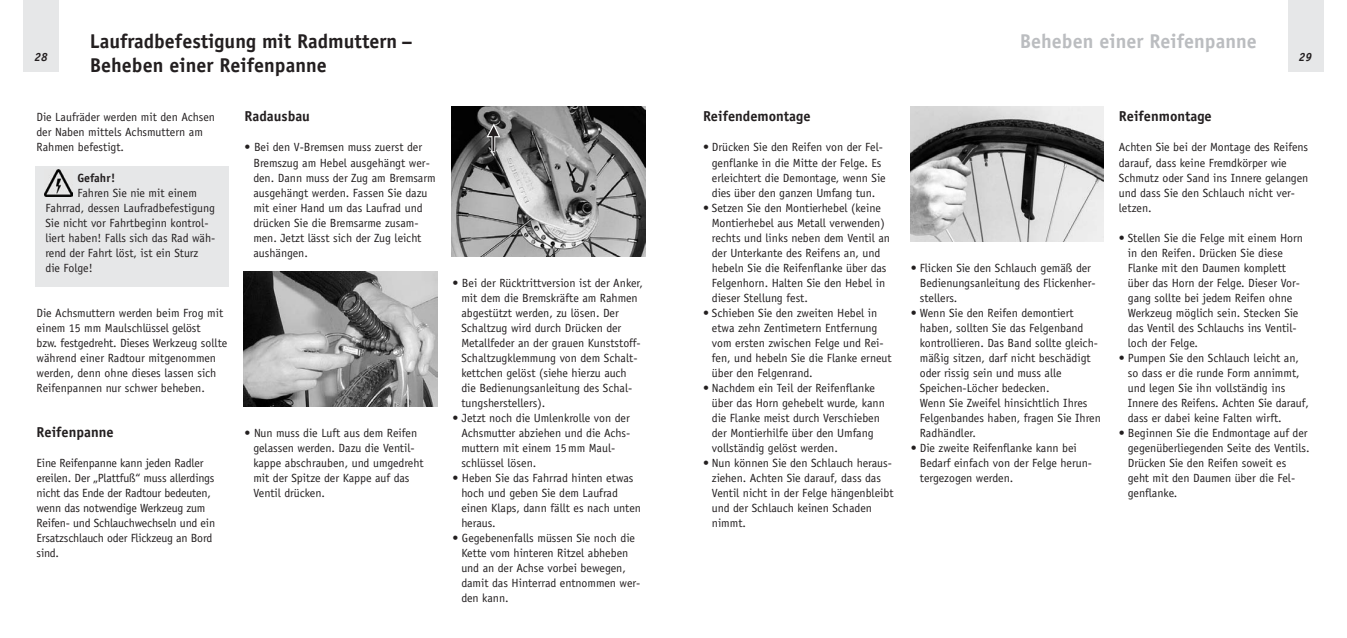
<style>
.page{position:relative;width:1347px;height:638px;background:#fff}
.page>*{position:absolute;margin:0;border:0;box-sizing:border-box;transform-origin:0 0}
.t1{font:700 20px/24px "Officina Sans";color:#231f20}
.t2{font:700 20px "Officina Sans";color:#bbbdc0}
.t3{font:700 14.38px "Officina Sans";color:#231f20}
.t4{font:11.88px/15px "Officina Sans";color:#231f20}
.t5{font:700 11.88px "Officina Sans";color:#231f20}
.t6{font:italic 700 11.88px "Officina Sans";color:#231f20}
</style>
<div class="page">
<div style="left:35px;top:166px;width:194px;height:120px;background:#e6e7e8"></div>
<div style="left:1288px;top:0;width:35px;height:72px;background:#e6e7e8"></div>
<div style="left:23px;top:0;width:35px;height:72px;background:#e6e7e8"></div>
<img style="left:44px;top:169px;width:29px;height:28px">
<img style="left:910px;top:106px;width:193px;height:135px">
<img style="left:243px;top:272px;width:194px;height:135px">
<img style="left:451px;top:107px;width:194px;height:149px">
<svg style="left:486px;top:123px;width:14px;height:28px"></svg>
<h1 class="t1" style="left:90px;top:31px;width:324px">Laufradbefestigung mit Radmuttern –<br>Beheben einer Reifenpanne</h1>
<p class="t4" style="left:37px;top:111px;width:180px">Die Laufräder werden mit den Achsen der Naben mittels Achsmuttern am<br>Rahmen befestigt.</p>
<p class="t5" style="left:77px;top:173px;width:40px">Gefahr!</p>
<p class="t4" style="left:45px;top:186px;width:171px;text-indent:32px">Fahren Sie nie mit einem<br>Fahrrad, dessen Laufradbefestigung<br>Sie nicht vor Fahrtbeginn kontrol&shy;liert haben! Falls sich das Rad wäh&shy;rend der Fahrt löst, ist ein Sturz die Folge!</p>
<p class="t4" style="left:37px;top:306px;width:192px">Die Achsmuttern werden beim Frog mit einem 15 mm Maulschlüssel gelöst<br>bzw. festgedreht. Dieses Werkzeug sollte während einer Radtour mitgenommen werden, denn ohne dieses lassen sich Reifenpannen nur schwer beheben.</p>
<p class="t3" style="left:37px;top:426px;width:79px">Reifenpanne</p>
<p class="t4" style="left:37px;top:456px;width:180px">Eine Reifenpanne kann jeden Radler ereilen. Der „Plattfuß“ muss allerdings nicht das Ende der Radtour bedeuten, wenn das notwendige Werkzeug zum<br>Reifen- und Schlauchwechseln und ein<br>Ersatzschlauch oder Flickzeug an Bord sind.</p>
<p class="t6" style="left:35px;top:52px;width:15px">28</p>
<p class="t3" style="left:244px;top:111px;width:67px">Radausbau</p>
<p class="t4" style="left:253px;top:141px;width:184px;text-indent:-9px">• Bei den V-Bremsen muss zuerst der<br>Bremszug am Hebel ausgehängt wer&shy;den. Dann muss der Zug am Bremsarm ausgehängt werden. Fassen Sie dazu mit einer Hand um das Laufrad und drücken Sie die Bremsarme zusam&shy;men. Jetzt lässt sich der Zug leicht aushängen.</p>
<p class="t4" style="left:253px;top:426px;width:172px;text-indent:-9px">• Nun muss die Luft aus dem Reifen gelassen werden. Dazu die Ventil&shy;kappe abschrauben, und umgedreht mit der Spitze der Kappe auf das<br>Ventil drücken.</p>
<p class="t4" style="left:461px;top:276px;width:183px;text-indent:-9px">• Bei der Rücktrittversion ist der Anker, mit dem die Bremskräfte am Rahmen abgestützt werden, zu lösen. Der Schaltzug wird durch Drücken der Metallfeder an der grauen Kunststoff-Schaltzugklemmung von dem Schalt&shy;kettchen gelöst (siehe hierzu auch die Bedienungsanleitung des Schal&shy;tungsherstellers).</p>
<p class="t4" style="left:461px;top:411px;width:170px;text-indent:-9px">• Jetzt noch die Umlenkrolle von der<br>Achsmutter abziehen und die Achs&shy;muttern mit einem 15mm Maul&shy;schlüssel lösen.</p>
<p class="t4" style="left:461px;top:471px;width:181px;text-indent:-9px">• Heben Sie das Fahrrad hinten etwas hoch und geben Sie dem Laufrad einen Klaps, dann fällt es nach unten heraus.</p>
<p class="t4" style="left:461px;top:531px;width:181px;text-indent:-9px">• Gegebenenfalls müssen Sie noch die<br>Kette vom hinteren Ritzel abheben und an der Achse vorbei bewegen, damit das Hinterrad entnommen wer&shy;den kann.</p>
<h1 class="t2" style="left:1019px;top:34px;width:238px">Beheben einer Reifenpanne</h1>
<p class="t6" style="left:1298px;top:52px;width:15px">29</p>
<p class="t3" style="left:703px;top:111px;width:109px">Reifendemontage</p>
<p class="t4" style="left:712px;top:141px;width:175px;text-indent:-9px">• Drücken Sie den Reifen von der Fel&shy;genflanke in die Mitte der Felge. Es erleichtert die Demontage, wenn Sie dies über den ganzen Umfang tun.</p>
<p class="t4" style="left:712px;top:201px;width:180px;text-indent:-9px">• Setzen Sie den Montierhebel (keine Montierhebel aus Metall verwenden) rechts und links neben dem Ventil an der Unterkante des Reifens an, und hebeln Sie die Reifenflanke über das Felgenhorn. Halten Sie den Hebel in dieser Stellung fest.</p>
<p class="t4" style="left:712px;top:306px;width:181px;text-indent:-9px">• Schieben Sie den zweiten Hebel in etwa zehn Zentimetern Entfernung vom ersten zwischen Felge und Rei&shy;fen, und hebeln Sie die Flanke erneut über den Felgenrand.</p>
<p class="t4" style="left:712px;top:381px;width:174px;text-indent:-9px">• Nachdem ein Teil der Reifenflanke über das Horn gehebelt wurde, kann die Flanke meist durch Verschieben der Montierhilfe über den Umfang vollständig gelöst werden.</p>
<p class="t4" style="left:712px;top:456px;width:183px;text-indent:-9px">• Nun können Sie den Schlauch heraus&shy;ziehen. Achten Sie darauf, dass das<br>Ventil nicht in der Felge hängenbleibt und der Schlauch keinen Schaden nimmt.</p>
<p class="t4" style="left:919px;top:261px;width:177px;text-indent:-9px">• Flicken Sie den Schlauch gemäß der<br>Bedienungsanleitung des Flickenher&shy;stellers.</p>
<p class="t4" style="left:919px;top:306px;width:183px;text-indent:-9px">• Wenn Sie den Reifen demontiert haben, sollten Sie das Felgenband kontrollieren. Das Band sollte gleich&shy;mäßig sitzen, darf nicht beschädigt oder rissig sein und muss alle<br>Speichen-Löcher bedecken.<br>Wenn Sie Zweifel hinsichtlich Ihres<br>Felgenbandes haben, fragen Sie Ihren<br>Radhändler.</p>
<p class="t4" style="left:919px;top:441px;width:174px;text-indent:-9px">• Die zweite Reifenflanke kann bei<br>Bedarf einfach von der Felge herun&shy;tergezogen werden.</p>
<p class="t3" style="left:1118px;top:111px;width:94px">Reifenmontage</p>
<p class="t4" style="left:1118px;top:141px;width:191px">Achten Sie bei der Montage des Reifens darauf, dass keine Fremdkörper wie<br>Schmutz oder Sand ins Innere gelangen und dass Sie den Schlauch nicht ver&shy;letzen.</p>
<p class="t4" style="left:1127px;top:231px;width:177px;text-indent:-9px">• Stellen Sie die Felge mit einem Horn in den Reifen. Drücken Sie diese<br>Flanke mit den Daumen komplett über das Horn der Felge. Dieser Vor&shy;gang sollte bei jedem Reifen ohne<br>Werkzeug möglich sein. Stecken Sie das Ventil des Schlauchs ins Ventil&shy;loch der Felge.</p>
<p class="t4" style="left:1127px;top:351px;width:183px;text-indent:-9px">• Pumpen Sie den Schlauch leicht an, so dass er die runde Form annimmt, und legen Sie ihn vollständig ins Innere des Reifens. Achten Sie darauf, dass er dabei keine Falten wirft.</p>
<p class="t4" style="left:1127px;top:426px;width:183px;text-indent:-9px">• Beginnen Sie die Endmontage auf der gegenüberliegenden Seite des Ventils.<br>Drücken Sie den Reifen soweit es geht mit den Daumen über die Fel&shy;genflanke.</p>
</div>
